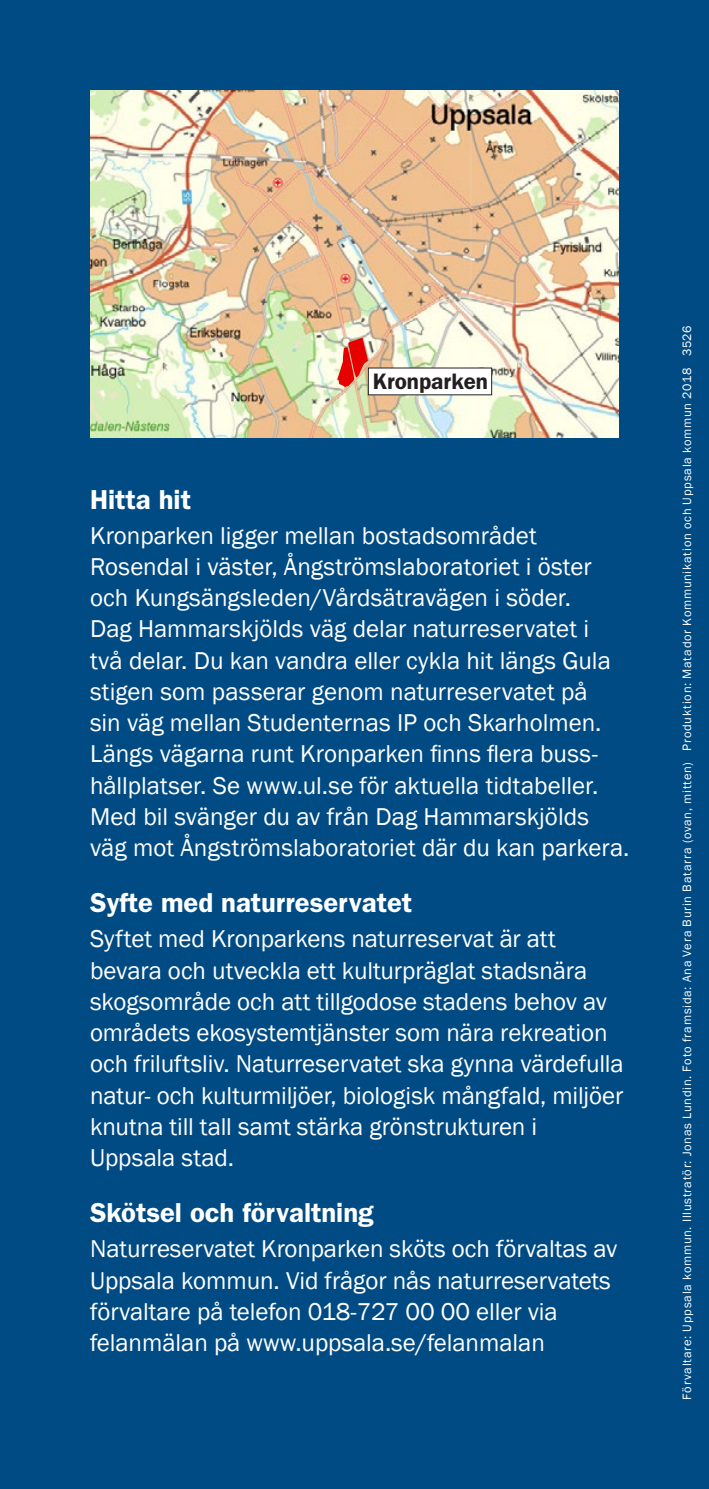
<style>
.page{position:relative;width:709px;height:1489px;background:#fff}
.page>*{position:absolute;margin:0;border:0;box-sizing:border-box;transform-origin:0 0}
.Mellanrubrik{font:600 27.5px "ITC Franklin Gothic Std";letter-spacing:-.005em;color:#fff}
.Brödtext_fra{font:25px/31.2px "Franklin Gothic";letter-spacing:-.005em;color:#fff}
.Brödtext_eng{font:600 22.5px "ITC Franklin Gothic Std";color:#231f20}
.RUBRIK_GRÖN{font:12.5px "Franklin Gothic";letter-spacing:.055em;color:#fff}
</style>
<div class="page">
<div style="left:0;top:0;width:709px;height:1488px;background:#004b84"></div>
<img style="left:90px;top:91px;width:529px;height:346px">
<div style="left:368px;top:368px;width:123px;height:27px;background:#fff"></div>
<p class="Brödtext_eng" style="left:373px;top:368px;width:117px">Kronparken</p>
<p class="Mellanrubrik" style="left:90px;top:483px;width:103px">Hitta hit</p>
<p class="Brödtext_fra" style="left:90px;top:520px;width:541px">Kronparken ligger mellan bostadsområdet Rosendal i väster, Ångströmslaboratoriet i öster och Kungsängsleden/Vårdsätravägen i söder.<br>Dag Hammarskjölds väg delar naturreservatet i<br>två delar. Du kan vandra eller cykla hit längs Gula stigen som passerar genom naturreservatet på<br>sin väg mellan Studenternas IP och Skarholmen.<br>Längs vägarna runt Kronparken finns flera buss&shy;hållplatser. Se www.ul.se för aktuella tidtabeller.<br>Med bil svänger du av från Dag Hammarskjölds väg mot Ångströmslaboratoriet där du kan parkera.</p>
<p class="Mellanrubrik" style="left:90px;top:886px;width:324px">Syfte med naturreservatet</p>
<p class="Brödtext_fra" style="left:90px;top:923px;width:535px">Syftet med Kronparkens naturreservat är att bevara och utveckla ett kulturpräglat stadsnära skogsområde och att tillgodose stadens behov av områdets ekosystemtjänster som nära rekreation och friluftsliv. Naturreservatet ska gynna värdefulla natur- och kulturmiljöer, biologisk mångfald, miljöer knutna till tall samt stärka grönstrukturen i Uppsala stad.</p>
<p class="Mellanrubrik" style="left:90px;top:1196px;width:285px">Skötsel och förvaltning</p>
<p class="Brödtext_fra" style="left:90px;top:1233px;width:529px">Naturreservatet Kronparken sköts och förvaltas av Uppsala kommun. Vid frågor nås naturreservatets förvaltare på telefon 018-727 00 00 eller via felanmälan på www.uppsala.se/felanmalan</p>
<p class="RUBRIK_GRÖN" style="left:679px;top:1399px;width:1075px;rotate:-90deg">Förvaltare: Uppsala kommun. Illustratör: Jonas Lundin. Foto framsida: Ana Vera Burin Batarra (ovan, mitten) Produktion: Matador Kommunikation och Uppsala kommun 2018 3526</p>
</div>
